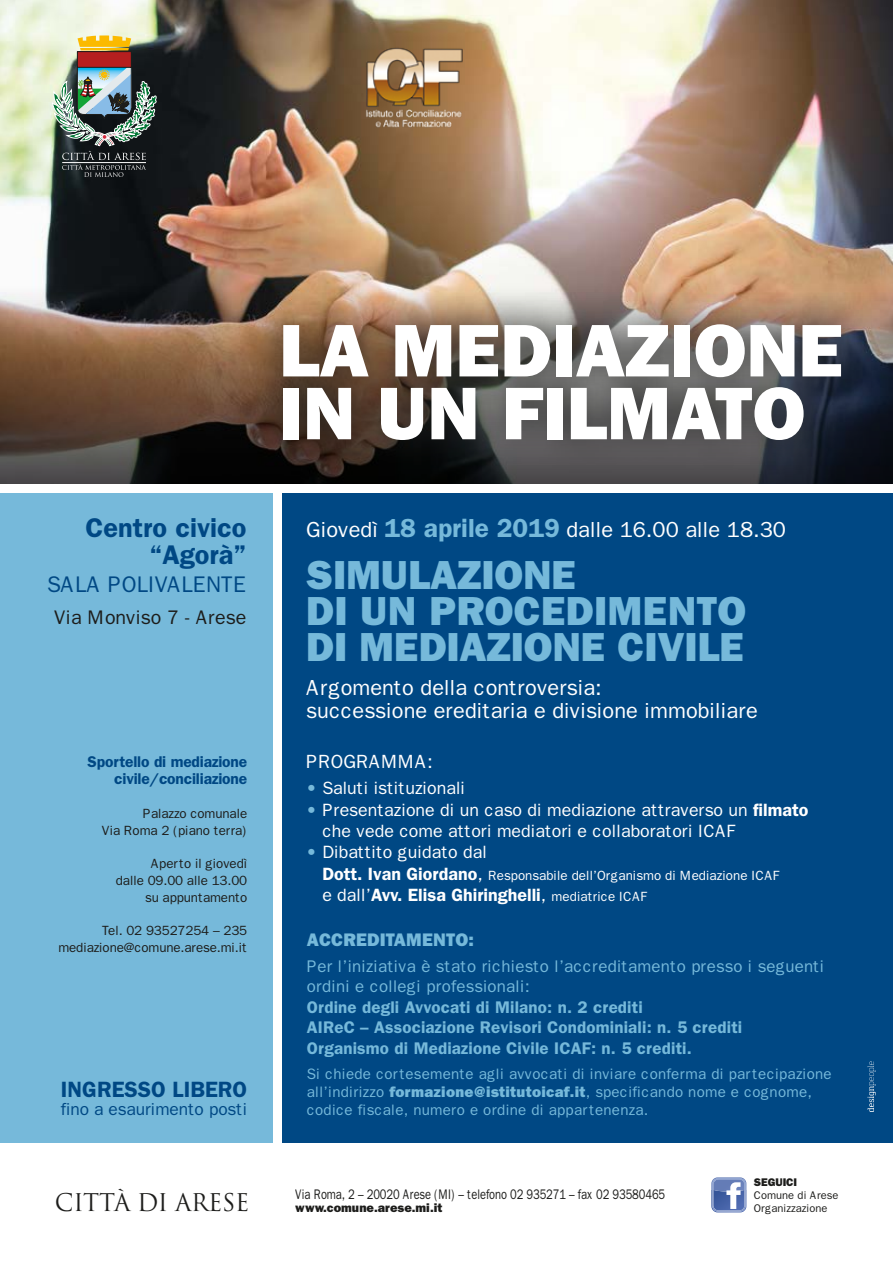
<style>
.page{position:relative;width:893px;height:1263px;background:#fff}
.page>*{position:absolute;margin:0;border:0;box-sizing:border-box;transform-origin:0 0}
.t1{font:800 74.85px/62.8px "Franklin Gothic";color:#fff}
.t2{font:800 40.8px/35.7px "Franklin Gothic";color:#76b9da}
.t3{font:600 27.15px/27.2px "Franklin Gothic";color:#004884;text-align:right}
.t4{font:23.7px "Trajan Pro";letter-spacing:-.015em;color:#1d1d1b}
.t5{font:22.65px "Franklin Gothic";color:#004884}
.t6{font:600 22.2px "Franklin Gothic";color:#004884}
.t7{font:21.9px/22.6px "Franklin Gothic";color:#fff}
.t8{font:19.65px "Franklin Gothic";color:#1d1d1b}
.t9{font:19.2px "Franklin Gothic";color:#fff}
.t10{font:800 18.3px "Franklin Gothic";letter-spacing:.01em;color:#76b9da}
.t11{font:17.85px/21.5px "Franklin Gothic";color:#fff}
.t12{font:600 17.85px "Franklin Gothic";color:#fff}
.t13{font:17.4px "Franklin Gothic";letter-spacing:-.005em;color:#004884}
.t14{font:600 16.95px/20.5px "Franklin Gothic";letter-spacing:.01em;color:#76b9da}
.t15{font:16.95px/20.5px "Franklin Gothic";letter-spacing:.01em;color:#76b9da}
.t16{font:600 15.6px/16.8px "Franklin Gothic";letter-spacing:-.01em;color:#004884;text-align:right}
.t17{font:15.15px/17.9px "Franklin Gothic";letter-spacing:.015em;color:#76b9da}
.t18{font:13.95px "Franklin Gothic";letter-spacing:-.01em;color:#1d1d1b;scale:.8 1}
.t19{font:13.35px/16.8px "Franklin Gothic";letter-spacing:-.01em;color:#1d1d1b;text-align:right}
.t20{font:13.35px "Franklin Gothic";color:#fff}
.t21{font:800 12.45px "Franklin Gothic";color:#1d1d1b}
.t22{font:11.1px/13.4px "Franklin Gothic";color:#1d1d1b}
.t23{font:800 11.1px "Franklin Gothic";color:#1d1d1b}
.s1{font-weight:600;font-size:26.25px;color:#76b9da}
.s2{font-weight:600;color:#76b9da}
.s3{font-weight:600}
.s4{font-weight:600;font-size:17.85px}
.s5{font-size:17.85px}
.s6{font-weight:400}
.s7{font-weight:400;font-size:13.35px}
.s8{font-weight:800}
</style>
<div class="page">
<img style="left:0;top:0;width:893px;height:284px">
<svg style="left:0;top:284px;width:893px;height:200px;background:#5e4c3f"></svg>
<img style="left:52px;top:35px;width:105px;height:142px">
<img style="left:345px;top:36px;width:133px;height:96px">
<img style="left:249px;top:291px;width:624px;height:182px">
<div style="left:282px;top:493px;width:611px;height:650px;background:#004884"></div>
<div style="left:0;top:493px;width:272px;height:650px;background:#76b9da"></div>
<svg style="left:867px;top:1061px;width:9px;height:51px"></svg>
<svg style="left:711px;top:1177px;width:35px;height:35px"></svg>
<h3 class="t3" style="left:86px;top:514px;width:162px">Centro civico “Agorà”</h3>
<h3 class="t5" style="left:47px;top:571px;width:201px">SALA POLIVALENTE</h3>
<p class="t8" style="left:54px;top:606px;width:194px">Via Monviso 7 - Arese</p>
<p class="t16" style="left:88px;top:754px;width:161px">Sportello di mediazione civile/conciliazione</p>
<p class="t19" style="left:102px;top:805px;width:147px">Palazzo comunale<br>Via Roma 2 (piano terra)</p>
<p class="t19" style="left:116px;top:855px;width:133px">Aperto il giovedì<br>dalle 09.00 alle 13.00 su appuntamento</p>
<p class="t19" style="left:58px;top:922px;width:190px">Tel. 02 93527254 – 235 mediazione@comune.arese.mi.it</p>
<h3 class="t6" style="left:61px;top:1076px;width:188px">INGRESSO LIBERO</h3>
<p class="t13" style="left:61px;top:1099px;width:188px">fino a esaurimento posti</p>
<h3 class="t4" style="left:55px;top:1187px;width:196px">CITTÀ DI ARESE</h3>
<h1 class="t1" style="left:279px;top:319px;width:566px">LA MEDIAZIONE<br>IN UN FILMATO</h1>
<h3 class="t7" style="left:306px;top:518px;width:481px">Giovedì <span class="s1">18 aprile 2019</span> dalle 16.00 alle 18.30</h3>
<h2 class="t2" style="left:306px;top:557px;width:441px">SIMULAZIONE<br>DI UN PROCEDIMENTO<br>DI MEDIAZIONE CIVILE</h2>
<h3 class="t7" style="left:306px;top:677px;width:453px">Argomento della controversia:<br>successione ereditaria e divisione immobiliare</h3>
<p class="t9" style="left:306px;top:750px;width:128px">PROGRAMMA:</p>
<p class="t11" style="left:306px;top:778px;width:160px"><span class="s2">•</span> Saluti istituzionali</p>
<p class="t11" style="left:322px;top:799px;width:488px;text-indent:-16px"><span class="s2">•</span> Presentazione di un caso di mediazione attraverso un <span class="s3">filmato </span>che vede come attori mediatori e collaboratori ICAF</p>
<p class="t11" style="left:306px;top:842px;width:182px"><span class="s2">•</span> Dibattito guidato dal</p>
<p class="t20" style="left:322px;top:868px;width:459px"><span class="s4">Dott. Ivan Giordano</span><span class="s5">,</span> Responsabile dell’Organismo di Mediazione ICAF</p>
<p class="t12" style="left:322px;top:884px;width:327px"><span class="s6">e dall’</span>Avv. Elisa Ghiringhelli<span class="s6">,</span> <span class="s7">mediatrice ICAF</span></p>
<p class="t10" style="left:307px;top:929px;width:169px">ACCREDITAMENTO:</p>
<p class="t15" style="left:307px;top:956px;width:519px">Per l’iniziativa è stato richiesto l’accreditamento presso i seguenti ordini e collegi professionali:</p>
<p class="t14" style="left:307px;top:997px;width:437px">Ordine degli Avvocati di Milano: n. 2 crediti<br>AIReC – Associazione Revisori Condominiali: n. 5 crediti<br>Organismo di Mediazione Civile ICAF: n. 5 crediti.</p>
<p class="t17" style="left:307px;top:1065px;width:526px">Si chiede cortesemente agli avvocati di inviare conferma di partecipazione all’indirizzo <span class="s8">formazione@istitutoicaf.it</span>, specificando nome e cognome, codice fiscale, numero e ordine di appartenenza.</p>
<p class="t18" style="left:295px;top:1186px;width:464px">Via Roma, 2 – 20020 Arese (MI) – telefono 02 935271 – fax 02 93580465</p>
<p class="t21" style="left:295px;top:1201px;width:149px">www.comune.arese.mi.it</p>
<p class="t23" style="left:754px;top:1175px;width:45px">SEGUICI</p>
<p class="t22" style="left:754px;top:1189px;width:86px">Comune di Arese<br>Organizzazione</p>
</div>
